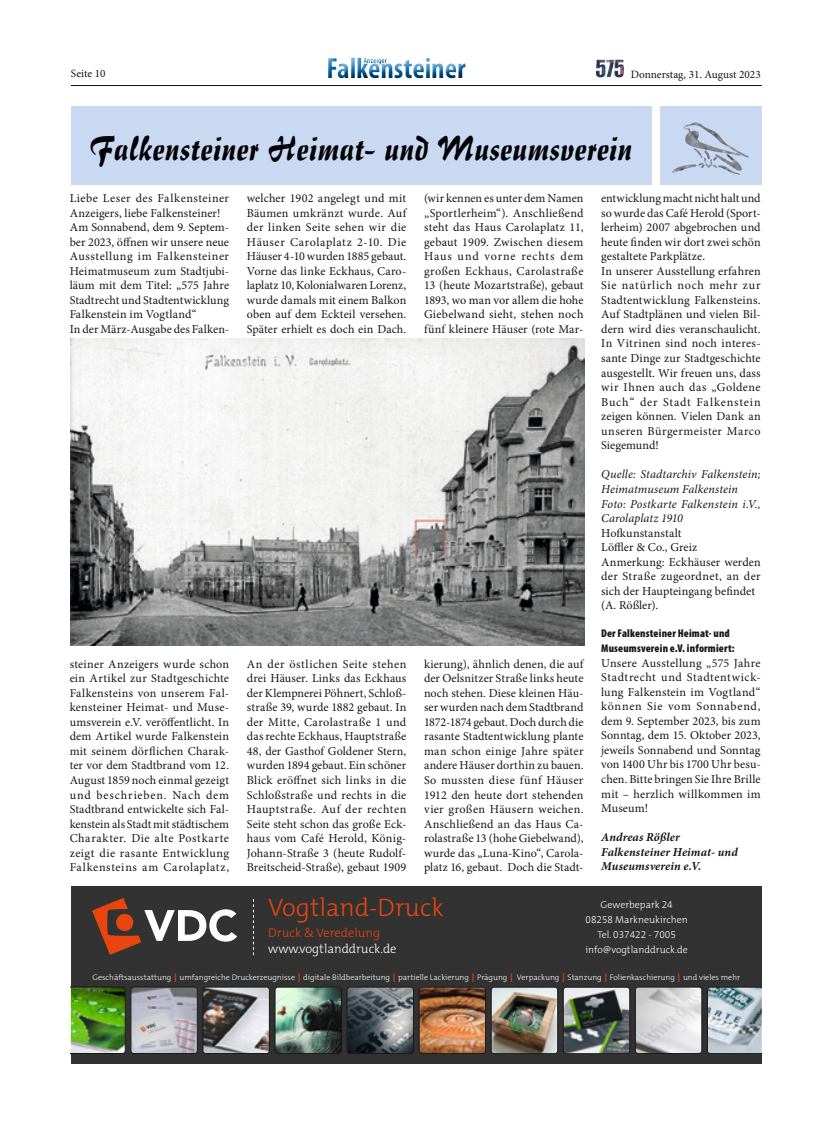
<style>
.page{position:relative;width:815px;height:1134px;background:#fff}
.page>*{position:absolute;margin:0;border:0;box-sizing:border-box;transform-origin:0 0}
.t1{font:37.5px "Impuls BT";letter-spacing:-.005em;color:#020307}
.t2{font:700 condensed 29.38px "Myriad Pro";color:#0067b0}
.t3{font:300 25.38px "The Mix";color:#e8460e}
.t4{font:300 12.75px "The Mix";color:#fff}
.t5{font:300 12.75px "The Mix";color:#e8460e}
.t6{font:12.12px/14.5px "Minion Pro";letter-spacing:.01em;color:#151616;text-align:justify}
.t7{font:italic 12.12px/14.5px "Minion Pro";letter-spacing:.01em;color:#151616}
.t8{font:italic 700 12.12px/14.5px "Minion Pro";letter-spacing:.01em;color:#151616}
.t9{font:900 condensed 11.25px/14.5px "Myriad Pro";letter-spacing:.015em;color:#151616}
.t10{font:11.25px "Minion Pro";color:#151616}
.t11{font:300 10px/15px "The Mix";color:#fff;text-align:center}
.t12{font:10px "The Mix 3 Light Expert";color:#fff}
.t13{font:300 8.12px "The Mix";color:#fff}
.t14{font:700 condensed 7.75px "Myriad Pro";color:#0067b0}
.s1{font-family:"The Mix Bold Expert";font-weight:400;color:#e8460e}
.s2{font-family:"The Mix 3 Light Expert";font-weight:400}
.s3{font-family:"The Mix";font-weight:300}
</style>
<div class="page">
<hr style="left:71px;top:85px;width:691px;height:1px;background:#151616">
<div style="left:322px;top:50px;width:156px;height:36px;background:#fff"></div>
<div style="left:322px;top:53px;width:152px;height:33px;background:#151616;opacity:.75"></div>
<img style="left:596px;top:60px;width:23px;height:18px">
<div style="left:71px;top:886px;width:691px;height:177px;background:#323232"></div>
<svg style="left:92px;top:898px;width:145px;height:57px"></svg>
<svg style="left:253px;top:899px;width:1px;height:56px"></svg>
<img style="left:71px;top:987px;width:54px;height:66px">
<img style="left:131px;top:989px;width:66px;height:64px">
<div style="left:131px;top:987px;width:66px;height:66px;border:1px solid #151616;border-radius:3px"></div>
<img style="left:203px;top:989px;width:64px;height:64px">
<div style="left:203px;top:987px;width:66px;height:66px;border:1px solid #151616;border-radius:3px"></div>
<img style="left:277px;top:989px;width:63px;height:63px">
<div style="left:275px;top:987px;width:67px;height:67px;border:1px solid #151616;border-radius:3px"></div>
<img style="left:349px;top:989px;width:63px;height:63px">
<div style="left:347px;top:987px;width:67px;height:67px;border:1px solid #151616;border-radius:3px"></div>
<img style="left:421px;top:989px;width:63px;height:63px">
<div style="left:419px;top:987px;width:67px;height:67px;border:1px solid #151616;border-radius:3px"></div>
<img style="left:493px;top:989px;width:63px;height:63px">
<div style="left:491px;top:987px;width:67px;height:67px;border:1px solid #151616;border-radius:3px"></div>
<img style="left:565px;top:989px;width:63px;height:63px">
<div style="left:563px;top:987px;width:67px;height:67px;border:1px solid #151616;border-radius:3px"></div>
<img style="left:637px;top:989px;width:63px;height:62px">
<div style="left:635px;top:987px;width:67px;height:66px;border:1px solid #151616;border-radius:3px"></div>
<svg style="left:707px;top:987px;width:55px;height:67px;background:#a6b4bc"></svg>
<img style="left:71px;top:338px;width:514px;height:307px">
<div style="left:71px;top:106px;width:581px;height:79px;background:#cad9f2"></div>
<div style="left:661px;top:106px;width:101px;height:79px;background:#cad9f2"></div>
<img style="left:683px;top:122px;width:14px;height:7px">
<p class="t14" style="left:363px;top:56px;width:25px">Anzeiger</p>
<h2 class="t2" style="left:326px;top:50px;width:141px">Falkensteiner</h2>
<p class="t10" style="left:71px;top:66px;width:36px">Seite 10</p>
<p class="t10" style="left:631px;top:67px;width:132px">Donnerstag, 31. August 2023</p>
<h1 class="t1" style="left:90px;top:126px;width:545px">Falkensteiner Heimat- und Museumsverein</h1>
<p class="t6" style="left:70px;top:191px;width:161px;text-align:left">Liebe Leser des Falkensteiner<br>Anzeigers, liebe Falkensteiner!<br>Am Sonnabend, dem 9. Septem&shy;ber 2023, öffnen wir unsere neue<br>Ausstellung im Falkensteiner<br>Heimatmuseum zum Stadtjubi&shy;läum mit dem Titel: „575 Jahre<br>Stadtrecht und Stadtentwicklung<br>Falkenstein im Vogtland“<br>In der März-Ausgabe des Falken-</p>
<p class="t6" style="left:247px;top:191px;width:161px">welcher 1902 angelegt und mit Bäumen umkränzt wurde. Auf der linken Seite sehen wir die Häuser Carolaplatz 2-10. Die Häuser 4-10 wurden 1885 gebaut.<br>Vorne das linke Eckhaus, Caro&shy;laplatz 10, Kolonialwaren Lorenz, wurde damals mit einem Balkon oben auf dem Eckteil versehen.<br>Später erhielt es doch ein Dach.</p>
<p class="t6" style="left:424px;top:191px;width:161px">(wir kennen es unter dem Namen „Sportlerheim“). Anschließend steht das Haus Carolaplatz 11, gebaut 1909. Zwischen diesem Haus und vorne rechts dem großen Eckhaus, Carolastraße 13 (heute Mozartstraße), gebaut 1893, wo man vor allem die hohe Giebelwand sieht, stehen noch fünf kleinere Häuser (rote Mar-</p>
<p class="t6" style="left:601px;top:191px;width:161px;text-align:left">entwicklung macht nicht halt und so wurde das Café Herold (Sport&shy;lerheim) 2007 abgebrochen und heute finden wir dort zwei schön gestaltete Parkplätze.<br>In unserer Ausstellung erfahren<br>Sie natürlich noch mehr zur<br>Stadtentwicklung Falkensteins.<br>Auf Stadtplänen und vielen Bil&shy;dern wird dies veranschaulicht.<br>In Vitrinen sind noch interes&shy;sante Dinge zur Stadtgeschichte ausgestellt. Wir freuen uns, dass wir Ihnen auch das „Goldene<br>Buch“ der Stadt Falkenstein zeigen können. Vielen Dank an unseren Bürgermeister Marco<br>Siegemund!</p>
<p class="t7" style="left:601px;top:467px;width:161px">Quelle: Stadtarchiv Falkenstein;<br>Heimatmuseum Falkenstein<br>Foto: Postkarte Falkenstein i.V.,<br>Carolaplatz 1910</p>
<p class="t6" style="left:601px;top:526px;width:161px;text-align:left">Hofkunstanstalt<br>Löffler &amp; Co., Greiz<br>Anmerkung: Eckhäuser werden der Straße zugeordnet, an der sich der Haupteingang befindet (A. Rößler).</p>
<p class="t9" style="left:601px;top:626px;width:135px">Der Falkensteiner Heimat- und<br>Museumsverein e.V. informiert:</p>
<p class="t6" style="left:601px;top:655px;width:161px">Unsere Ausstellung „575 Jahre Stadtrecht und Stadtentwick&shy;lung Falkenstein im Vogtland“ können Sie vom Sonnabend, dem 9. September 2023, bis zum Sonntag, dem 15. Oktober 2023, jeweils Sonnabend und Sonntag von 1400 Uhr bis 1700 Uhr besu&shy;chen. Bitte bringen Sie Ihre Brille mit – herzlich willkommen im Museum!</p>
<p class="t8" style="left:601px;top:830px;width:138px">Andreas Rößler<br>Falkensteiner Heimat- und<br>Museumsverein e.V.</p>
<p class="t6" style="left:70px;top:656px;width:161px">steiner Anzeigers wurde schon ein Artikel zur Stadtgeschichte Falkensteins von unserem Fal&shy;kensteiner Heimat- und Muse&shy;umsverein e.V. veröffentlicht. In dem Artikel wurde Falkenstein mit seinem dörflichen Charak&shy;ter vor dem Stadtbrand vom 12.<br>August 1859 noch einmal gezeigt und beschrieben. Nach dem Stadtbrand entwickelte sich Fal&shy;kenstein als Stadt mit städtischem Charakter. Die alte Postkarte zeigt die rasante Entwicklung Falkensteins am Carolaplatz,</p>
<p class="t6" style="left:247px;top:656px;width:161px">An der östlichen Seite stehen drei Häuser. Links das Eckhaus der Klempnerei Pöhnert, Schloß&shy;straße 39, wurde 1882 gebaut. In der Mitte, Carolastraße 1 und das rechte Eckhaus, Hauptstraße 48, der Gasthof Goldener Stern, wurden 1894 gebaut. Ein schöner Blick eröffnet sich links in die Schloßstraße und rechts in die Hauptstraße. Auf der rechten Seite steht schon das große Eck&shy;haus vom Café Herold, König-Johann-Straße 3 (heute Rudolf-Breitscheid-Straße), gebaut 1909</p>
<p class="t6" style="left:424px;top:656px;width:161px">kierung), ähnlich denen, die auf der Oelsnitzer Straße links heute noch stehen. Diese kleinen Häu&shy;ser wurden nach dem Stadtbrand 1872-1874 gebaut. Doch durch die rasante Stadtentwicklung plante man schon einige Jahre später andere Häuser dorthin zu bauen.<br>So mussten diese fünf Häuser 1912 den heute dort stehenden vier großen Häusern weichen.<br>Anschließend an das Haus Ca&shy;rolastraße 13 (hohe Giebelwand), wurde das „Luna-Kino“, Carola&shy;platz 16, gebaut. Doch die Stadt-</p>
<h3 class="t3" style="left:268px;top:891px;width:177px">Vogtland-Druck</h3>
<p class="t5" style="left:268px;top:925px;width:113px">Druck &amp; Veredelung</p>
<p class="t4" style="left:268px;top:941px;width:130px">www.vogtlanddruck.de</p>
<p class="t13" style="left:92px;top:972px;width:649px">Geschäftsausstattung<span class="s1">]</span>umfangreiche Druckerzeugnisse<span class="s1">]</span>digitale Bildbearbeitung<span class="s1">]</span>partielle Lackierung<span class="s1">]</span>Prägung<span class="s1">]</span> Verpackung<span class="s1">]</span>Stanzung<span class="s1">]</span>Folienkaschierung<span class="s1">]</span>und vieles mehr</p>
<p class="t11" style="left:586px;top:897px;width:104px">Gewerbepark <span class="s2">24<br>08258</span> Markneukirchen</p>
<p class="t12" style="left:597px;top:926px;width:80px"><span class="s3">Tel.</span> 037422 <span class="s3">-</span> 7005</p>
<p class="t11" style="left:585px;top:942px;width:104px">info@vogtlanddruck.de</p>
</div>
